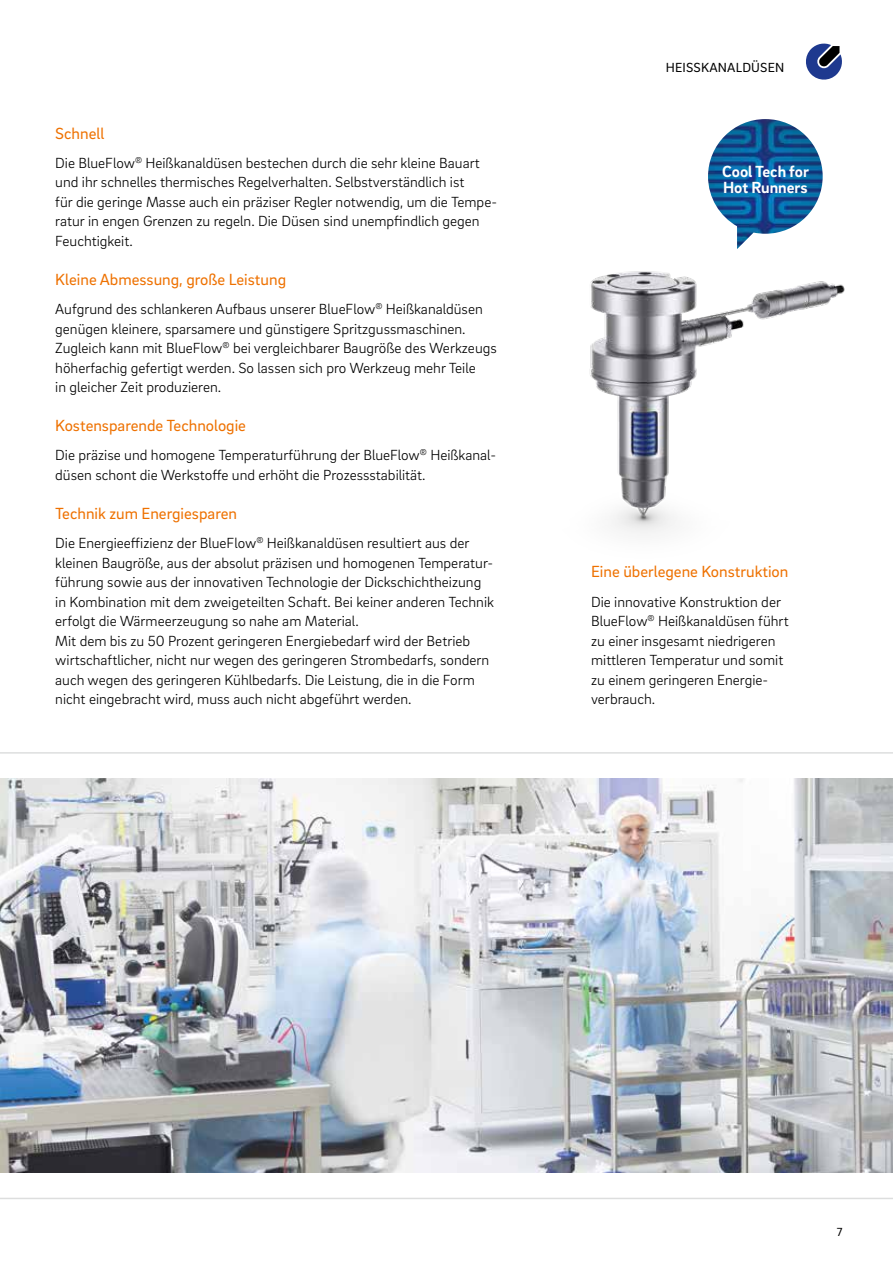
<style>
.page{position:relative;width:893px;height:1263px;background:#fff}
.page>*{position:absolute;margin:0;border:0;box-sizing:border-box;transform-origin:0 0}
.t1{font:16.5px "Brix Sans";color:#ee7100}
.t2{font:700 16.5px/16.5px "Brix Sans";color:#fff}
.t3{font:300 15px/19.5px "Brix Sans";color:#000}
.t4{font:13.5px "Brix Sans";letter-spacing:.015em;color:#000}
.t5{font:12px "Brix Sans";color:#000}
</style>
<div class="page">
<svg style="left:806px;top:43px;width:36px;height:37px"></svg>
<svg style="left:0;top:752px;width:893px;height:447px"></svg>
<img style="left:0;top:778px;width:893px;height:395px">
<img style="left:708px;top:119px;width:115px;height:113px">
<img style="left:590px;top:232px;width:255px;height:302px">
<p class="t1" style="left:55px;top:122px;width:50px">Schnell</p>
<p class="t3" style="left:55px;top:152px;width:443px">Die BlueFlow<sup>®</sup> Heißkanaldüsen bestechen durch die sehr kleine Bauart und ihr schnelles thermisches Regelverhalten. Selbstverständlich ist<br>für die geringe Masse auch ein präziser Regler notwendig, um die Tempe&shy;ratur in engen Grenzen zu regeln. Die Düsen sind unempfindlich gegen Feuchtigkeit.</p>
<p class="t1" style="left:55px;top:269px;width:232px">Kleine Abmessung, große Leistung</p>
<p class="t3" style="left:55px;top:299px;width:443px">Aufgrund des schlankeren Aufbaus unserer BlueFlow<sup>®</sup> Heißkanaldüsen genügen kleinere, sparsamere und günstigere Spritzgussmaschinen.<br>Zugleich kann mit BlueFlow<sup>®</sup> bei vergleichbarer Baugröße des Werkzeugs höherfachig gefertigt werden. So lassen sich pro Werkzeug mehr Teile<br>in gleicher Zeit produzieren.</p>
<p class="t1" style="left:55px;top:415px;width:192px">Kostensparende Technologie</p>
<p class="t3" style="left:55px;top:445px;width:442px">Die präzise und homogene Temperaturführung der BlueFlow<sup>®</sup> Heißkanal&shy;düsen schont die Werkstoffe und erhöht die Prozessstabilität.</p>
<p class="t1" style="left:55px;top:503px;width:183px">Technik zum Energiesparen</p>
<p class="t3" style="left:55px;top:533px;width:440px">Die Energieeffizienz der BlueFlow<sup>®</sup> Heißkanaldüsen resultiert aus der kleinen Baugröße, aus der absolut präzisen und homogenen Temperatur&shy;führung sowie aus der innovativen Technologie der Dickschichtheizung in Kombination mit dem zweigeteilten Schaft. Bei keiner anderen Technik erfolgt die Wärmeerzeugung so nahe am Material.<br>Mit dem bis zu 50 Prozent geringeren Energiebedarf wird der Betrieb wirtschaftlicher, nicht nur wegen des geringeren Strombedarfs, sondern auch wegen des geringeren Kühlbedarfs. Die Leistung, die in die Form nicht eingebracht wird, muss auch nicht abgeführt werden.</p>
<p class="t4" style="left:666px;top:59px;width:120px">HEISSKANALDÜSEN</p>
<p class="t2" style="left:722px;top:162px;width:88px">Cool Tech for<br>Hot Runners</p>
<p class="t1" style="left:591px;top:561px;width:199px">Eine überlegene Konstruktion</p>
<p class="t3" style="left:591px;top:591px;width:199px">Die innovative Konstruktion der<br>BlueFlow<sup>®</sup> Heißkanaldüsen führt zu einer insgesamt niedrigeren mittleren Temperatur und somit zu einem geringeren Energie&shy;verbrauch.</p>
<p class="t5" style="left:837px;top:1225px;width:7px">7</p>
</div>
